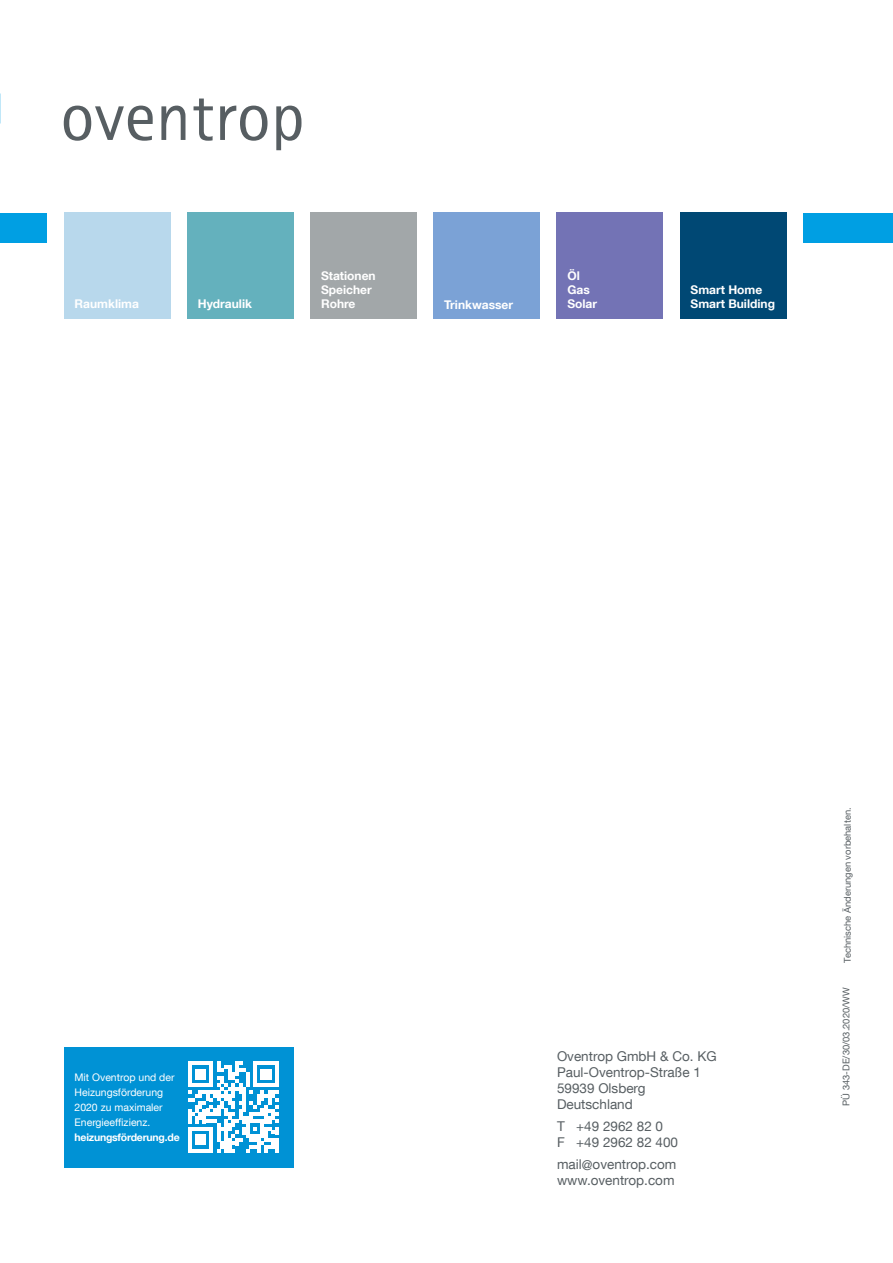
<style>
.page{position:relative;width:893px;height:1263px;background:#fff}
.page>*{position:absolute;margin:0;border:0;box-sizing:border-box;transform-origin:0 0}
.t1{font:13.5px/15.8px "Helvetica Neue LT Com";color:#575e62}
.t2{font:700 12px/14.1px "Helvetica Neue LT Com";color:#fff}
.t3{font:10.5px/15px "Helvetica Neue LT Com";color:#fff}
.t4{font:700 10.5px "Helvetica Neue LT Com";letter-spacing:-.02em;color:#fff}
.t5{font:9.3px "Helvetica Neue LT Com";color:#575e62}
</style>
<div class="page">
<div style="left:64px;top:213px;width:106px;height:106px;background:#b8d8ec"></div>
<div style="left:187px;top:213px;width:106px;height:106px;background:#64b1bd"></div>
<div style="left:310px;top:213px;width:107px;height:106px;background:#a2a7a9"></div>
<div style="left:557px;top:213px;width:106px;height:106px;background:#7373b5"></div>
<div style="left:680px;top:213px;width:106px;height:106px;background:#004874"></div>
<div style="left:433px;top:213px;width:107px;height:106px;background:#7ba2d6"></div>
<svg style="left:64px;top:99px;width:237px;height:51px"></svg>
<div style="left:804px;top:213px;width:89px;height:29px;background:#009fe3"></div>
<div style="left:0;top:213px;width:47px;height:29px;background:#009fe3"></div>
<div style="left:64px;top:1047px;width:229px;height:120px;background:#0092d5"></div>
<svg style="left:188px;top:1061px;width:91px;height:91px"></svg>
<p class="t2" style="left:75px;top:299px;width:66px">Raumklima</p>
<p class="t2" style="left:198px;top:299px;width:56px">Hydraulik</p>
<p class="t2" style="left:321px;top:270px;width:56px">Stationen<br>Speicher<br>Rohre</p>
<p class="t2" style="left:567px;top:270px;width:31px">Öl<br>Gas<br>Solar</p>
<p class="t2" style="left:691px;top:285px;width:73px">Smart Home</p>
<p class="t2" style="left:444px;top:299px;width:71px">Trinkwasser</p>
<p class="t2" style="left:691px;top:299px;width:86px">Smart Building</p>
<p class="t3" style="left:75px;top:1071px;width:102px">Mit Oventrop und der<br>Heizungsförderung<br>2020 zu maximaler<br>Energieeffizienz.</p>
<p class="t4" style="left:75px;top:1133px;width:107px">heizungsförderung.de</p>
<p class="t1" style="left:557px;top:1051px;width:161px">Oventrop GmbH &amp; Co. KG<br>Paul-Oventrop-Straße 1<br>59939 Olsberg<br>Deutschland</p>
<p class="t1" style="left:557px;top:1120px;width:123px">T +49 2962 82 0<br>F +49 2962 82 400</p>
<p class="t1" style="left:557px;top:1158px;width:121px">mail@oventrop.com www.oventrop.com</p>
<p class="t5" style="left:844px;top:963px;width:157px;rotate:-90deg">Technische Änderungen vorbehalten.</p>
<p class="t5" style="left:843px;top:1106px;width:120px;rotate:-90deg">PÜ 343-DE/30/03.2020/WW</p>
</div>
